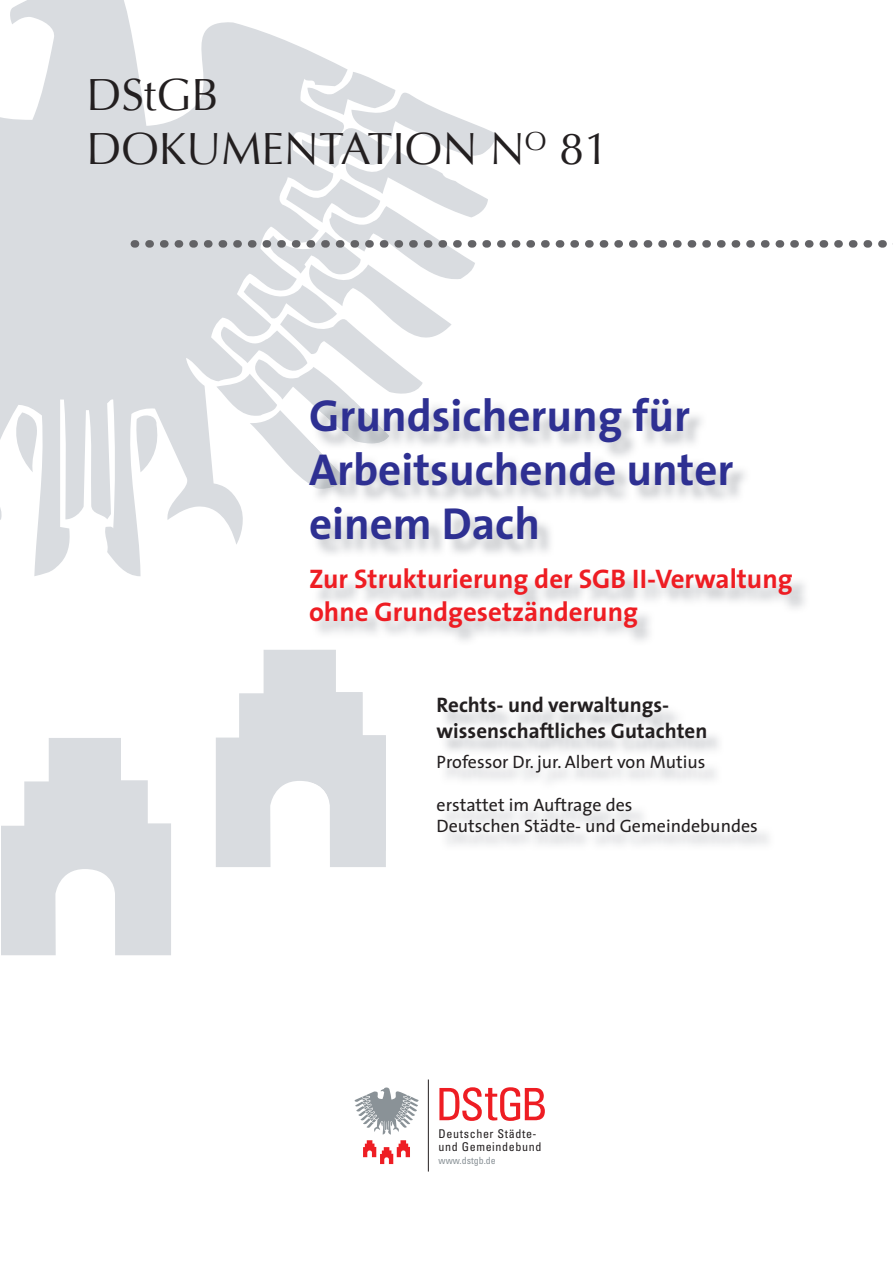
<style>
.page{position:relative;width:893px;height:1263px;background:#fff}
.page>*{position:absolute;margin:0;border:0;box-sizing:border-box;transform-origin:0 0}
.t1{font:700 45px/54px "The Sans";color:#2e3092}
.t2{font:45px/54px "Optima";color:#231f20}
.t3{font:700 27px/32.4px "The Sans";color:#ee1d23}
.t4{font:700 21px/25.2px "The Sans";color:#231f20}
.t5{font:18px/21.6px "The Sans";color:#231f20}
.t6{font:condensed 12px/13.6px "Univers";letter-spacing:.05em;color:#231f20}
.t7{font:condensed 9.9px "Univers";color:#8a9297}
</style>
<div class="page">
<svg style="left:1px;top:738px;width:170px;height:217px"></svg>
<svg style="left:216px;top:650px;width:170px;height:217px"></svg>
<svg style="left:0;top:0;width:348px;height:576px;fill:#d9dce0"></svg>
<svg style="left:12px;top:412px;width:38px;height:60px"></svg>
<svg style="left:131px;top:72px;width:762px;height:418px"></svg>
<svg style="left:439px;top:1087px;width:106px;height:34px"></svg>
<hr style="left:428px;top:1079px;width:1px;height:92px;background:#231f20">
<svg style="left:355px;top:1087px;width:64px;height:47px"></svg>
<svg style="left:363px;top:1140px;width:47px;height:24px"></svg>
<img style="left:311px;top:400px;width:498px;height:446px">
<img style="left:311px;top:650px;width:75px;height:201px">
<img style="left:311px;top:400px;width:78px;height:43px">
<img style="left:311px;top:443px;width:35px;height:46px">
<h1 class="t2" style="left:86px;top:69px;width:524px">DStGB<br>DOKUMENTATION N<sup>O</sup> 81</h1>
<h1 class="t1" style="left:309px;top:387px;width:426px">Grundsicherung für<br>Arbeitsuchende unter einem Dach</h1>
<h2 class="t3" style="left:309px;top:562px;width:485px">Zur Strukturierung der SGB II-Verwaltung ohne Grundgesetzänderung</h2>
<p class="t4" style="left:437px;top:692px;width:272px">Rechts- und verwaltungs&shy;wissenschaftliches Gutachten</p>
<p class="t5" style="left:437px;top:750px;width:270px">Professor Dr. jur. Albert von Mutius</p>
<p class="t5" style="left:437px;top:793px;width:323px">erstattet im Auftrage des<br>Deutschen Städte- und Gemeindebundes</p>
<p class="t6" style="left:439px;top:1126px;width:104px">Deutscher Städte&shy;und Gemeindebund</p>
<p class="t7" style="left:439px;top:1154px;width:59px">www.dstgb.de</p>
</div>
